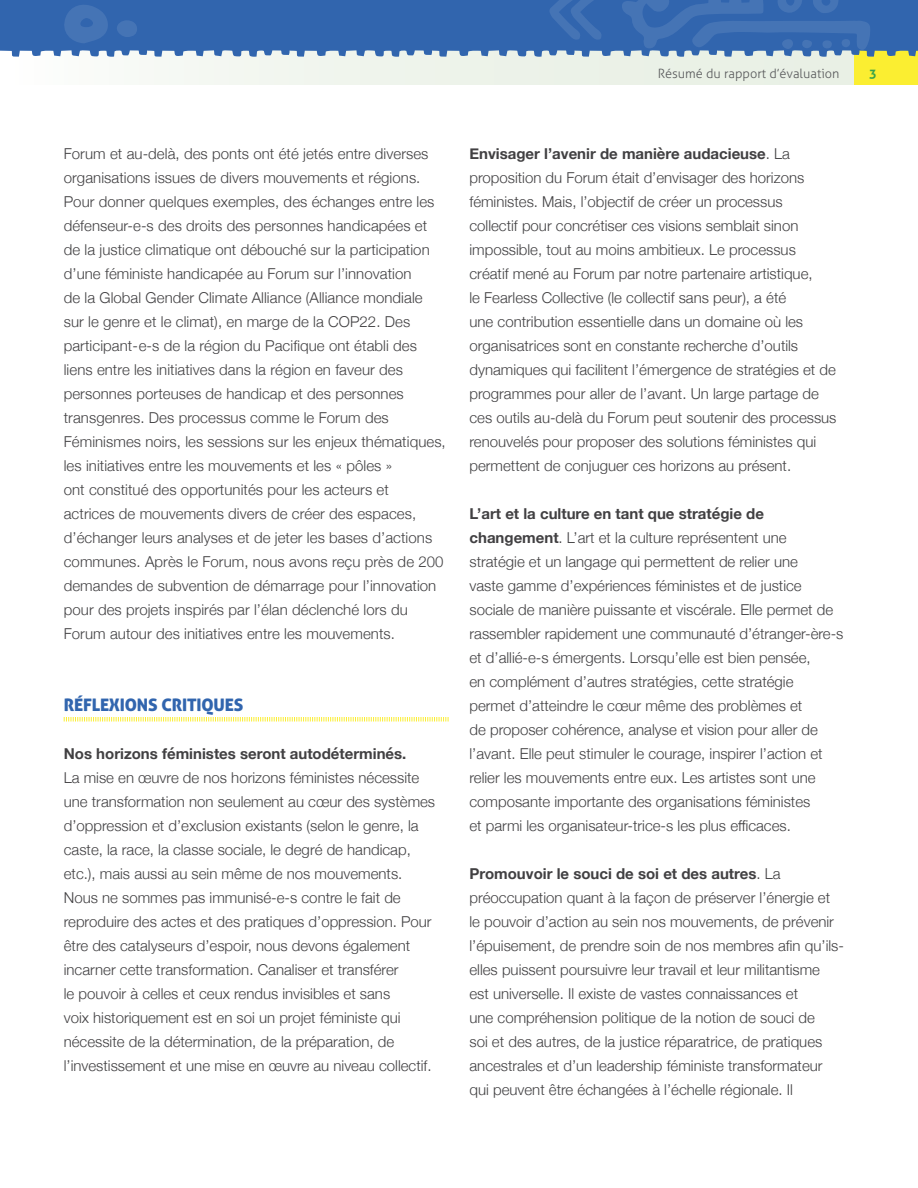
<style>
.page{position:relative;width:918px;height:1188px;background:#fff}
.page>*{position:absolute;margin:0;border:0;box-sizing:border-box;transform-origin:0 0}
.t1{font:17.25px "Aller Display";letter-spacing:-.01em;color:#3165ae}
.t2{font:300 15px/24px "Helvetica Neue";color:#414042}
.t3{font:700 15px "Helvetica Neue";color:#414042}
.t4{font:300 12.75px "Aller";color:#58595b}
.t5{font:700 12.75px "Aller";color:#3aa349}
.s1{font-weight:700}
</style>
<div class="page">
<div style="left:0;top:50px;width:918px;height:35px;background:linear-gradient(to right,#fafcf9,#e4eddf)"></div>
<div style="left:854px;top:50px;width:64px;height:35px;background:#fbee31"></div>
<svg style="left:0;top:0;width:918px;height:57px;background:#4574b3"></svg>
<svg style="left:621px;top:0;width:249px;height:50px;background:#396bb1"></svg>
<svg style="left:549px;top:0;width:54px;height:41px;background:#396bb0"></svg>
<svg style="left:63px;top:2px;width:47px;height:41px;background:#3d6eb2"></svg>
<div style="left:117px;top:20px;width:20px;height:17px;background:#4574b5;border-radius:50%"></div>
<svg style="left:64px;top:717px;width:385px;height:5px"></svg>
<p class="t4" style="left:658px;top:65px;width:183px">Résumé du rapport d’évaluation</p>
<p class="t5" style="left:869px;top:65px;width:9px">3</p>
<p class="t2" style="left:64px;top:141px;width:384px">Forum et au-delà, des ponts ont été jetés entre diverses organisations issues de divers mouvements et régions.<br>Pour donner quelques exemples, des échanges entre les défenseur-e-s des droits des personnes handicapées et de la justice climatique ont débouché sur la participation d’une féministe handicapée au Forum sur l’innovation<br>de la Global Gender Climate Alliance (Alliance mondiale sur le genre et le climat), en marge de la COP22. Des participant-e-s de la région du Pacifique ont établi des liens entre les initiatives dans la région en faveur des personnes porteuses de handicap et des personnes transgenres. Des processus comme le Forum des Féminismes noirs, les sessions sur les enjeux thématiques, les initiatives entre les mouvements et les « pôles »<br>ont constitué des opportunités pour les acteurs et<br>actrices de mouvements divers de créer des espaces, d’échanger leurs analyses et de jeter les bases d’actions communes. Après le Forum, nous avons reçu près de 200 demandes de subvention de démarrage pour l’innovation pour des projets inspirés par l’élan déclenché lors du Forum autour des initiatives entre les mouvements.</p>
<p class="t1" style="left:64px;top:694px;width:181px">RÉFLEXIONS CRITIQUES</p>
<p class="t3" style="left:64px;top:742px;width:344px">Nos horizons féministes seront autodéterminés.</p>
<p class="t2" style="left:64px;top:765px;width:373px">La mise en œuvre de nos horizons féministes nécessite une transformation non seulement au cœur des systèmes d’oppression et d’exclusion existants (selon le genre, la caste, la race, la classe sociale, le degré de handicap, etc.), mais aussi au sein même de nos mouvements.<br>Nous ne sommes pas immunisé-e-s contre le fait de reproduire des actes et des pratiques d’oppression. Pour être des catalyseurs d’espoir, nous devons également incarner cette transformation. Canaliser et transférer<br>le pouvoir à celles et ceux rendus invisibles et sans<br>voix historiquement est en soi un projet féministe qui nécessite de la détermination, de la préparation, de l’investissement et une mise en œuvre au niveau collectif.</p>
<p class="t2" style="left:469px;top:141px;width:368px"><span class="s1">Envisager l’avenir de manière audacieuse</span>. La proposition du Forum était d’envisager des horizons féministes. Mais, l’objectif de créer un processus<br>collectif pour concrétiser ces visions semblait sinon impossible, tout au moins ambitieux. Le processus créatif mené au Forum par notre partenaire artistique,<br>le Fearless Collective (le collectif sans peur), a été<br>une contribution essentielle dans un domaine où les organisatrices sont en constante recherche d’outils dynamiques qui facilitent l’émergence de stratégies et de programmes pour aller de l’avant. Un large partage de ces outils au-delà du Forum peut soutenir des processus renouvelés pour proposer des solutions féministes qui permettent de conjuguer ces horizons au présent.</p>
<p class="t2" style="left:469px;top:501px;width:375px"><span class="s1">L’art et la culture en tant que stratégie de changement</span>. L’art et la culture représentent une stratégie et un langage qui permettent de relier une<br>vaste gamme d’expériences féministes et de justice sociale de manière puissante et viscérale. Elle permet de rassembler rapidement une communauté d’étranger-ère-s et d’allié-e-s émergents. Lorsqu’elle est bien pensée,<br>en complément d’autres stratégies, cette stratégie<br>permet d’atteindre le cœur même des problèmes et<br>de proposer cohérence, analyse et vision pour aller de l’avant. Elle peut stimuler le courage, inspirer l’action et relier les mouvements entre eux. Les artistes sont une composante importante des organisations féministes<br>et parmi les organisateur-trice-s les plus efficaces.</p>
<p class="t2" style="left:469px;top:861px;width:376px"><span class="s1">Promouvoir le souci de soi et des autres</span>. La préoccupation quant à la façon de préserver l’énergie et le pouvoir d’action au sein nos mouvements, de prévenir l’épuisement, de prendre soin de nos membres afin qu’ils&shy;elles puissent poursuivre leur travail et leur militantisme<br>est universelle. Il existe de vastes connaissances et<br>une compréhension politique de la notion de souci de<br>soi et des autres, de la justice réparatrice, de pratiques ancestrales et d’un leadership féministe transformateur qui peuvent être échangées à l’échelle régionale. Il</p>
</div>
